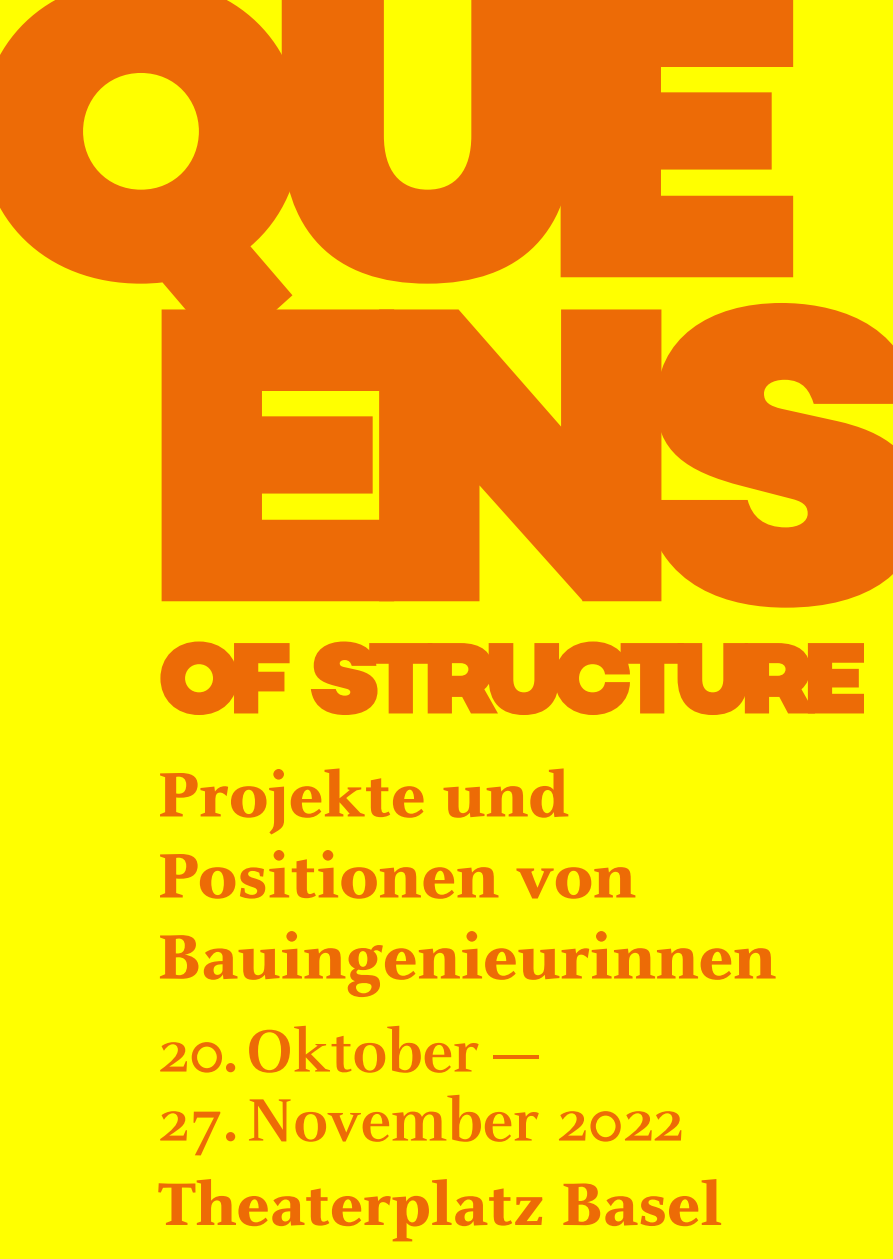
<style>
.page{position:relative;width:893px;height:1259px;background:#ff0}
.page>*{position:absolute;margin:0;border:0;box-sizing:border-box;transform-origin:0 0}
.t1{font:900 429px/324px "Campton";letter-spacing:-.1em;color:#ed6b06;text-align:center}
.t2{font:900 103.5px "Campton";letter-spacing:-.105em;color:#ed6b06}
.t3{font:800 69px/81px "Celeste OT";color:#ed6b06}
.t4{font:700 66px "Celeste";color:#ed6b06}
.t5{font:800 66px "Celeste OT";color:#ed6b06}
</style>
<div class="page">
<h1 class="t1" style="left:-30px;top:-32px;width:962px">QUE<br>ENS</h1>
<h2 class="t2" style="left:158px;top:612px;width:710px">OF STRUCTURE</h2>
<p class="t3" style="left:157px;top:755px;width:620px">Projekte und<br>Positionen von<br>Bauingenieurinnen</p>
<p class="t4" style="left:157px;top:1016px;width:384px">20. Oktober –</p>
<p class="t4" style="left:157px;top:1085px;width:529px">27. November 2022</p>
<p class="t5" style="left:157px;top:1165px;width:566px">Theaterplatz Basel</p>
</div>
